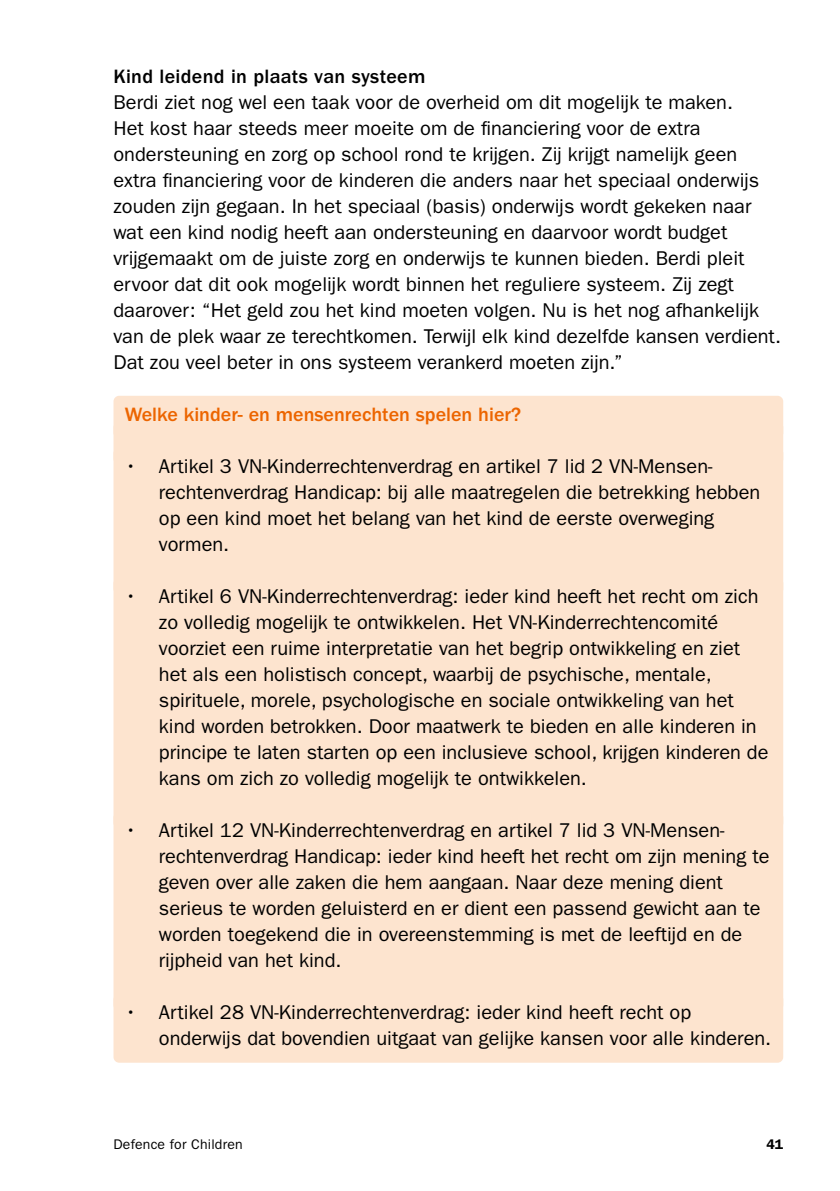
<style>
.page{position:relative;width:840px;height:1191px;background:#fff}
.page>*{position:absolute;margin:0;border:0;box-sizing:border-box;transform-origin:0 0}
.t1{font:20px/26px "ITC Franklin Gothic Std";color:#000}
.t2{font:500 20px "ITC Franklin Gothic Std";color:#ec6500}
.t3{font:500 20px "ITC Franklin Gothic Std";letter-spacing:.015em;color:#000}
.t4{font:14px "ITC Franklin Gothic Std";letter-spacing:.015em;color:#000}
.t5{font:600 14px "ITC Franklin Gothic Std";color:#000}
</style>
<div class="page">
<div style="left:113px;top:396px;width:669px;height:42px;background:#fde4cf;border-radius:6px"></div>
<div style="left:113px;top:422px;width:669px;height:42px;background:#fde4cf;border-radius:6px"></div>
<div style="left:113px;top:448px;width:669px;height:146px;background:#fde4cf;border-radius:6px"></div>
<div style="left:113px;top:578px;width:669px;height:250px;background:#fde4cf;border-radius:6px"></div>
<div style="left:113px;top:812px;width:669px;height:198px;background:#fde4cf;border-radius:6px"></div>
<div style="left:113px;top:994px;width:669px;height:68px;background:#fde4cf;border-radius:6px"></div>
<p class="t3" style="left:113px;top:65px;width:313px">Kind leidend in plaats van systeem</p>
<p class="t1" style="left:113px;top:89px;width:668px">Berdi ziet nog wel een taak voor de overheid om dit mogelijk te maken.<br>Het kost haar steeds meer moeite om de financiering voor de extra ondersteuning en zorg op school rond te krijgen. Zij krijgt namelijk geen extra financiering voor de kinderen die anders naar het speciaal onderwijs zouden zijn gegaan. In het speciaal (basis) onderwijs wordt gekeken naar wat een kind nodig heeft aan ondersteuning en daarvoor wordt budget vrijgemaakt om de juiste zorg en onderwijs te kunnen bieden. Berdi pleit ervoor dat dit ook mogelijk wordt binnen het reguliere systeem. Zij zegt daarover: “Het geld zou het kind moeten volgen. Nu is het nog afhankelijk van de plek waar ze terechtkomen. Terwijl elk kind dezelfde kansen verdient.<br>Dat zou veel beter in ons systeem verankerd moeten zijn.”</p>
<p class="t2" style="left:125px;top:403px;width:397px">Welke kinder- en mensenrechten spelen hier?</p>
<p class="t1" style="left:159px;top:453px;width:602px;text-indent:-34px">• Artikel 3 VN-Kinderrechtenverdrag en artikel 7 lid 2 VN-Mensen&shy;rechtenverdrag Handicap: bij alle maatregelen die betrekking hebben op een kind moet het belang van het kind de eerste overweging vormen.</p>
<p class="t1" style="left:159px;top:583px;width:610px;text-indent:-34px">• Artikel 6 VN-Kinderrechtenverdrag: ieder kind heeft het recht om zich zo volledig mogelijk te ontwikkelen. Het VN-Kinderrechtencomité voorziet een ruime interpretatie van het begrip ontwikkeling en ziet het als een holistisch concept, waarbij de psychische, mentale, spirituele, morele, psychologische en sociale ontwikkeling van het kind worden betrokken. Door maatwerk te bieden en alle kinderen in principe te laten starten op een inclusieve school, krijgen kinderen de kans om zich zo volledig mogelijk te ontwikkelen.</p>
<p class="t1" style="left:159px;top:817px;width:612px;text-indent:-34px">• Artikel 12 VN-Kinderrechtenverdrag en artikel 7 lid 3 VN-Mensen&shy;rechtenverdrag Handicap: ieder kind heeft het recht om zijn mening te geven over alle zaken die hem aangaan. Naar deze mening dient serieus te worden geluisterd en er dient een passend gewicht aan te worden toegekend die in overeenstemming is met de leeftijd en de rijpheid van het kind.</p>
<p class="t1" style="left:159px;top:999px;width:613px;text-indent:-34px">• Artikel 28 VN-Kinderrechtenverdrag: ieder kind heeft recht op onderwijs dat bovendien uitgaat van gelijke kansen voor alle kinderen.</p>
<p class="t4" style="left:113px;top:1136px;width:131px">Defence for Children</p>
<p class="t5" style="left:766px;top:1136px;width:18px">41</p>
</div>
